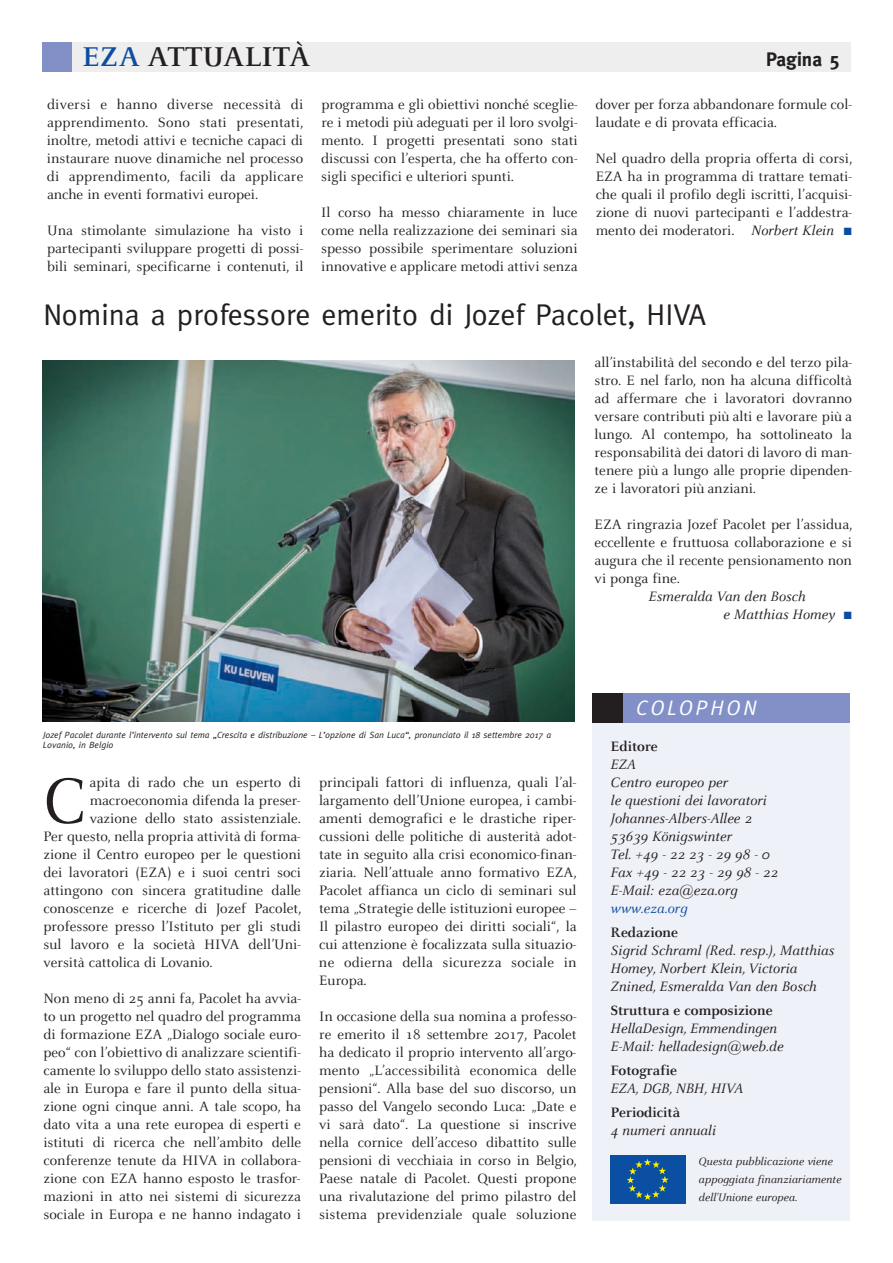
<style>
.page{position:relative;width:893px;height:1263px;background:#fff}
.page>*{position:absolute;margin:0;border:0;box-sizing:border-box;transform-origin:0 0}
.t1{font:69.9px "Celeste";color:#231f20}
.t2{font:30px "Meta";color:#231f20}
.t3{font:700 30px "Celeste";color:#231f20}
.t4{font:italic 21px "Meta";letter-spacing:.14em;color:#fff}
.t5{font:700 19.5px "Meta";color:#231f20}
.t6{font:15px/18px "Celeste";color:#231f20;text-align:justify}
.t7{font:italic 15px/18px "Celeste";color:#231f20}
.t8{font:700 15px "Celeste";color:#231f20}
.t9{font:italic 15px "Celeste";color:#0d4da1}
.t10{font:italic 12px/18px "Celeste";color:#231f20}
.t11{font:italic 9px/9.9px "Meta";color:#231f20}
.s1{color:#0d4da1}
.s2{font-style:italic}
</style>
<div class="page">
<div style="left:43px;top:43px;width:807px;height:29px;background:#eeeeef"></div>
<div style="left:43px;top:43px;width:29px;height:29px;background:#838fc7"></div>
<div style="left:593px;top:700px;width:257px;height:521px;background:#eff1f8"></div>
<div style="left:593px;top:693px;width:257px;height:29px;background:#838fc7"></div>
<div style="left:593px;top:693px;width:30px;height:29px;background:#231f20"></div>
<div style="left:610px;top:1155px;width:75px;height:49px;background:#0a4fa2"></div>
<svg style="left:627px;top:1158px;width:42px;height:42px"></svg>
<img style="left:42px;top:360px;width:533px;height:361px">
<h2 class="t3" style="left:82px;top:38px;width:230px"><span class="s1">EZA</span> ATTUALITÀ</h2>
<h3 class="t5" style="left:766px;top:48px;width:75px">Pagina 5</h3>
<p class="t6" style="left:47px;top:94px;width:258px">diversi e hanno diverse necessità di apprendimento. Sono stati presentati, inoltre, metodi attivi e tecniche capaci di instaurare nuove dinamiche nel processo di apprendimento, facili da applicare anche in eventi formativi europei.</p>
<p class="t6" style="left:47px;top:220px;width:258px">Una stimolante simulazione ha visto i partecipanti sviluppare progetti di possi&shy;bili seminari, specificarne i contenuti, il</p>
<p class="t6" style="left:321px;top:94px;width:258px">programma e gli obiettivi nonché sceglie&shy;re i metodi più adeguati per il loro svolgi&shy;mento. I progetti presentati sono stati discussi con l’esperta, che ha offerto con&shy;sigli specifici e ulteriori spunti.</p>
<p class="t6" style="left:321px;top:202px;width:258px">Il corso ha messo chiaramente in luce come nella realizzazione dei seminari sia spesso possibile sperimentare soluzioni innovative e applicare metodi attivi senza</p>
<p class="t6" style="left:596px;top:94px;width:258px">dover per forza abbandonare formule col&shy;laudate e di provata efficacia.</p>
<p class="t6" style="left:596px;top:148px;width:258px">Nel quadro della propria offerta di corsi, EZA ha in programma di trattare temati&shy;che quali il profilo degli iscritti, l’acquisi&shy;zione di nuovi partecipanti e l’addestra&shy;mento dei moderatori. <span class="s2">Norbert Klein</span> <span class="s1">■</span></p>
<h2 class="t2" style="left:44px;top:297px;width:664px">Nomina a professore emerito di Jozef Pacolet, HIVA</h2>
<p class="t6" style="left:594px;top:352px;width:259px">all’instabilità del secondo e del terzo pila&shy;stro. E nel farlo, non ha alcuna difficoltà ad affermare che i lavoratori dovranno versare contributi più alti e lavorare più a lungo. Al contempo, ha sottolineato la responsabilità dei datori di lavoro di man&shy;tenere più a lungo alle proprie dipenden&shy;ze i lavoratori più anziani.</p>
<p class="t6" style="left:595px;top:514px;width:259px">EZA ringrazia Jozef Pacolet per l’assidua, eccellente e fruttuosa collaborazione e si augura che il recente pensionamento non vi ponga fine.</p>
<p class="t7" style="left:723px;top:586px;width:130px;text-indent:-75px">Esmeralda Van den Bosch<br>e Matthias Homey <span class="s1">■</span></p>
<p class="t11" style="left:43px;top:730px;width:510px">Jozef Pacolet durante l’intervento sul tema „Crescita e distribuzione – L’opzione di San Luca“, pronunciato il 18 settembre 2017 a<br>Lovanio, in Belgio</p>
<h1 class="t1" style="left:44px;top:758px;width:44px">C</h1>
<p class="t6" style="left:90px;top:772px;width:213px">apita di rado che un esperto di</p>
<p class="t6" style="left:90px;top:790px;width:212px">macroeconomia difenda la preser-</p>
<p class="t6" style="left:90px;top:808px;width:213px">vazione dello stato assistenziale.</p>
<p class="t6" style="left:44px;top:826px;width:258px">Per questo, nella propria attività di forma-</p>
<p class="t6" style="left:44px;top:844px;width:259px">zione il Centro europeo per le questioni</p>
<p class="t6" style="left:44px;top:862px;width:259px">dei lavoratori (EZA) e i suoi centri soci</p>
<p class="t6" style="left:44px;top:880px;width:259px">attingono con sincera gratitudine dalle</p>
<p class="t6" style="left:44px;top:898px;width:259px">conoscenze e ricerche di Jozef Pacolet,</p>
<p class="t6" style="left:44px;top:916px;width:259px">professore presso l’Istituto per gli studi</p>
<p class="t6" style="left:44px;top:934px;width:259px">sul lavoro e la società HIVA dell’Uni -</p>
<p class="t6" style="left:44px;top:952px;width:171px">versità cattolica di Lovanio.</p>
<p class="t6" style="left:43px;top:988px;width:259px">Non meno di 25 anni fa, Pacolet ha avvia&shy;to un progetto nel quadro del programma di formazione EZA „Dialogo sociale euro&shy;peo“ con l’obiettivo di analizzare scientifi&shy;camente lo sviluppo dello stato assistenzi&shy;ale in Europa e fare il punto della situa&shy;zione ogni cinque anni. A tale scopo, ha dato vita a una rete europea di esperti e istituti di ricerca che nell’ambito delle conferenze tenute da HIVA in collabora&shy;zione con EZA hanno esposto le trasfor&shy;mazioni in atto nei sistemi di sicurezza sociale in Europa e ne hanno indagato i</p>
<p class="t6" style="left:319px;top:772px;width:259px">principali fattori di influenza, quali l’al&shy;largamento dell’Unione europea, i cambi&shy;amenti demografici e le drastiche riper&shy;cussioni delle politiche di austerità adot&shy;tate in seguito alla crisi economico-finan&shy;ziaria. Nell’attuale anno formativo EZA, Pacolet affianca un ciclo di seminari sul tema „Strategie delle istituzioni europee – Il pilastro europeo dei diritti sociali“, la cui attenzione è focalizzata sulla situazio&shy;ne odierna della sicurezza sociale in Europa.</p>
<p class="t6" style="left:319px;top:1006px;width:259px">In occasione della sua nomina a professo&shy;re emerito il 18 settembre 2017, Pacolet ha dedicato il proprio intervento all’argo&shy;mento „L’accessibilità economica delle pensioni“. Alla base del suo discorso, un passo del Vangelo secondo Luca: „Date e vi sarà dato“. La questione si inscrive nella cornice dell’acceso dibattito sulle pensioni di vecchiaia in corso in Belgio, Paese natale di Pacolet. Questi propone una rivalutazione del primo pilastro del sistema previdenziale quale soluzione</p>
<h3 class="t4" style="left:636px;top:695px;width:122px">COLOPHON</h3>
<p class="t8" style="left:611px;top:737px;width:49px">Editore</p>
<p class="t7" style="left:611px;top:754px;width:169px">EZA<br>Centro europeo per<br>le questioni dei lavoratori<br>Johannes-Albers-Allee 2<br>53639 Königswinter<br>Tel. +49 - 22 23 - 29 98 - 0<br>Fax +49 - 22 23 - 29 98 - 22<br>E-Mail: eza@eza.org</p>
<p class="t9" style="left:611px;top:899px;width:78px">www.eza.org</p>
<p class="t8" style="left:611px;top:923px;width:69px">Redazione</p>
<p class="t7" style="left:611px;top:940px;width:225px">Sigrid Schraml (Red. resp.), Matthias<br>Homey, Norbert Klein, Victoria<br>Znined, Esmeralda Van den Bosch</p>
<p class="t8" style="left:611px;top:1001px;width:163px">Struttura e composizione</p>
<p class="t7" style="left:611px;top:1018px;width:174px">HellaDesign, Emmendingen<br>E-Mail: helladesign@web.de</p>
<p class="t8" style="left:611px;top:1061px;width:68px">Fotografie</p>
<p class="t7" style="left:611px;top:1078px;width:134px">EZA, DGB, NBH, HIVA</p>
<p class="t8" style="left:611px;top:1103px;width:71px">Periodicità</p>
<p class="t7" style="left:611px;top:1120px;width:107px">4 numeri annuali</p>
<p class="t10" style="left:699px;top:1151px;width:144px">Questa pubblicazione viene appoggiata finanziariamente dell'Unione europea.</p>
</div>
